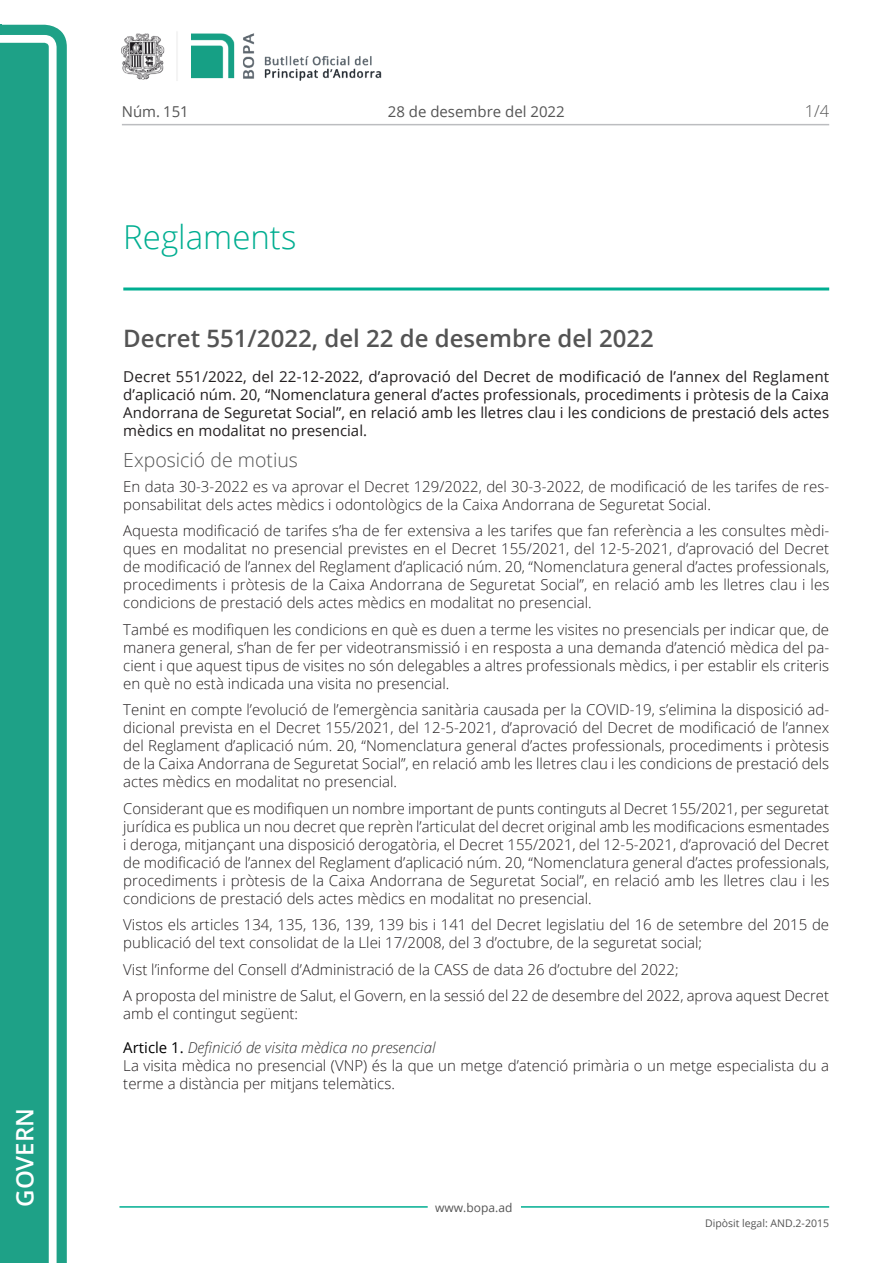
<style>
.page{position:relative;width:893px;height:1263px;background:#fff}
.page>*{position:absolute;margin:0;border:0;box-sizing:border-box;transform-origin:0 0}
.Titol_2_PAG{font:300 33px "Open Sans";color:#00ae91}
.Titol_3{font:600 24px "Open Sans";color:#545454}
.t1{font:600 24px "Open Sans";color:#fff}
.Titol_5{font:300 19.5px "Open Sans";color:#545454}
.num_pagina{font:300 16.5px "Open Sans";color:#545454}
.Body_text{font:300 15px/18px "Open Sans";color:#231f20}
.Body_text_sumari{font:15px/18px "Open Sans";color:#231f20;text-align:justify}
.Titol_7{font:italic 300 15px "Open Sans";color:#303030}
.carrer{font:15px "Open Sans";color:#545454}
.t2{font:12px "Open Sans";color:#545454}
.t3{font:10.5px "Open Sans";color:#545454}
.s1{font-weight:400;font-style:normal;color:#000}
</style>
<div class="page">
<svg style="left:0;top:25px;width:67px;height:1238px;fill:#1ea187"></svg>
<div style="left:0;top:43px;width:49px;height:1220px;background:#1ea187"></div>
<img style="left:122px;top:32px;width:260px;height:49px">
<hr style="left:119px;top:1206px;width:309px;height:2px;background:#00ae91">
<hr style="left:521px;top:1206px;width:308px;height:2px;background:#00ae91">
<hr style="left:122px;top:124px;width:707px;height:1px;background:#bcbdc0">
<hr style="left:123px;top:287px;width:706px;height:3px;background:#00ae91">
<p class="t1" style="left:8px;top:1207px;width:100px;rotate:-90deg">Govern</p>
<p class="carrer" style="left:122px;top:102px;width:68px">Núm. 151</p>
<p class="carrer" style="left:388px;top:102px;width:178px">28 de desembre del 2022</p>
<p class="Titol_2_PAG" style="left:123px;top:215px;width:175px">Reglaments</p>
<p class="num_pagina" style="left:805px;top:100px;width:26px">1/4</p>
<p class="Titol_3" style="left:123px;top:321px;width:532px">Decret 551/2022, del 22 de desembre del 2022</p>
<p class="Body_text_sumari" style="left:123px;top:367px;width:707px">Decret 551/2022, del 22-12-2022, d’aprovació del Decret de modificació de l’annex del Reglament d’aplicació núm. 20, “Nomenclatura general d’actes professionals, procediments i pròtesis de la Caixa Andorrana de Seguretat Social”, en relació amb les lletres clau i les condicions de prestació dels actes mèdics en modalitat no presencial.</p>
<p class="Titol_5" style="left:123px;top:446px;width:176px">Exposició de motius</p>
<p class="Body_text" style="left:123px;top:477px;width:707px">En data 30-3-2022 es va aprovar el Decret 129/2022, del 30-3-2022, de modificació de les tarifes de res&shy;ponsabilitat dels actes mèdics i odontològics de la Caixa Andorrana de Seguretat Social.</p>
<p class="Body_text" style="left:123px;top:521px;width:707px;text-align:justify">Aquesta modificació de tarifes s’ha de fer extensiva a les tarifes que fan referència a les consultes mèdi&shy;ques en modalitat no presencial previstes en el Decret 155/2021, del 12-5-2021, d’aprovació del Decret de modificació de l’annex del Reglament d’aplicació núm. 20, “Nomenclatura general d’actes professionals, procediments i pròtesis de la Caixa Andorrana de Seguretat Social”, en relació amb les lletres clau i les condicions de prestació dels actes mèdics en modalitat no presencial.</p>
<p class="Body_text" style="left:123px;top:620px;width:707px;text-align:justify">També es modifiquen les condicions en què es duen a terme les visites no presencials per indicar que, de manera general, s’han de fer per videotransmissió i en resposta a una demanda d’atenció mèdica del pa&shy;cient i que aquest tipus de visites no són delegables a altres professionals mèdics, i per establir els criteris en què no està indicada una visita no presencial.</p>
<p class="Body_text" style="left:123px;top:700px;width:707px;text-align:justify">Tenint en compte l’evolució de l’emergència sanitària causada per la COVID-19, s’elimina la disposició ad&shy;dicional prevista en el Decret 155/2021, del 12-5-2021, d’aprovació del Decret de modificació de l’annex del Reglament d’aplicació núm. 20, “Nomenclatura general d’actes professionals, procediments i pròtesis de la Caixa Andorrana de Seguretat Social”, en relació amb les lletres clau i les condicions de prestació dels actes mèdics en modalitat no presencial.</p>
<p class="Body_text" style="left:123px;top:799px;width:707px;text-align:justify">Considerant que es modifiquen un nombre important de punts continguts al Decret 155/2021, per seguretat jurídica es publica un nou decret que reprèn l’articulat del decret original amb les modificacions esmentades i deroga, mitjançant una disposició derogatòria, el Decret 155/2021, del 12-5-2021, d’aprovació del Decret de modificació de l’annex del Reglament d’aplicació núm. 20, “Nomenclatura general d’actes professionals, procediments i pròtesis de la Caixa Andorrana de Seguretat Social”, en relació amb les lletres clau i les condicions de prestació dels actes mèdics en modalitat no presencial.</p>
<p class="Body_text" style="left:123px;top:915px;width:707px">Vistos els articles 134, 135, 136, 139, 139 bis i 141 del Decret legislatiu del 16 de setembre del 2015 de publicació del text consolidat de la Llei 17/2008, del 3 d’octubre, de la seguretat social;</p>
<p class="Body_text" style="left:123px;top:960px;width:557px">Vist l’informe del Consell d’Administració de la CASS de data 26 d’octubre del 2022;</p>
<p class="Body_text" style="left:123px;top:986px;width:707px">A proposta del ministre de Salut, el Govern, en la sessió del 22 de desembre del 2022, aprova aquest Decret amb el contingut següent:</p>
<p class="Titol_7" style="left:123px;top:1037px;width:314px"><span class="s1">Article 1.</span> Definició de visita mèdica no presencial</p>
<p class="Body_text" style="left:123px;top:1056px;width:707px">La visita mèdica no presencial (VNP) és la que un metge d’atenció primària o un metge especialista du a terme a distància per mitjans telemàtics.</p>
<p class="t2" style="left:435px;top:1199px;width:79px">www.bopa.ad</p>
<p class="t3" style="left:705px;top:1216px;width:125px">Dipòsit legal: AND.2-2015</p>
</div>
